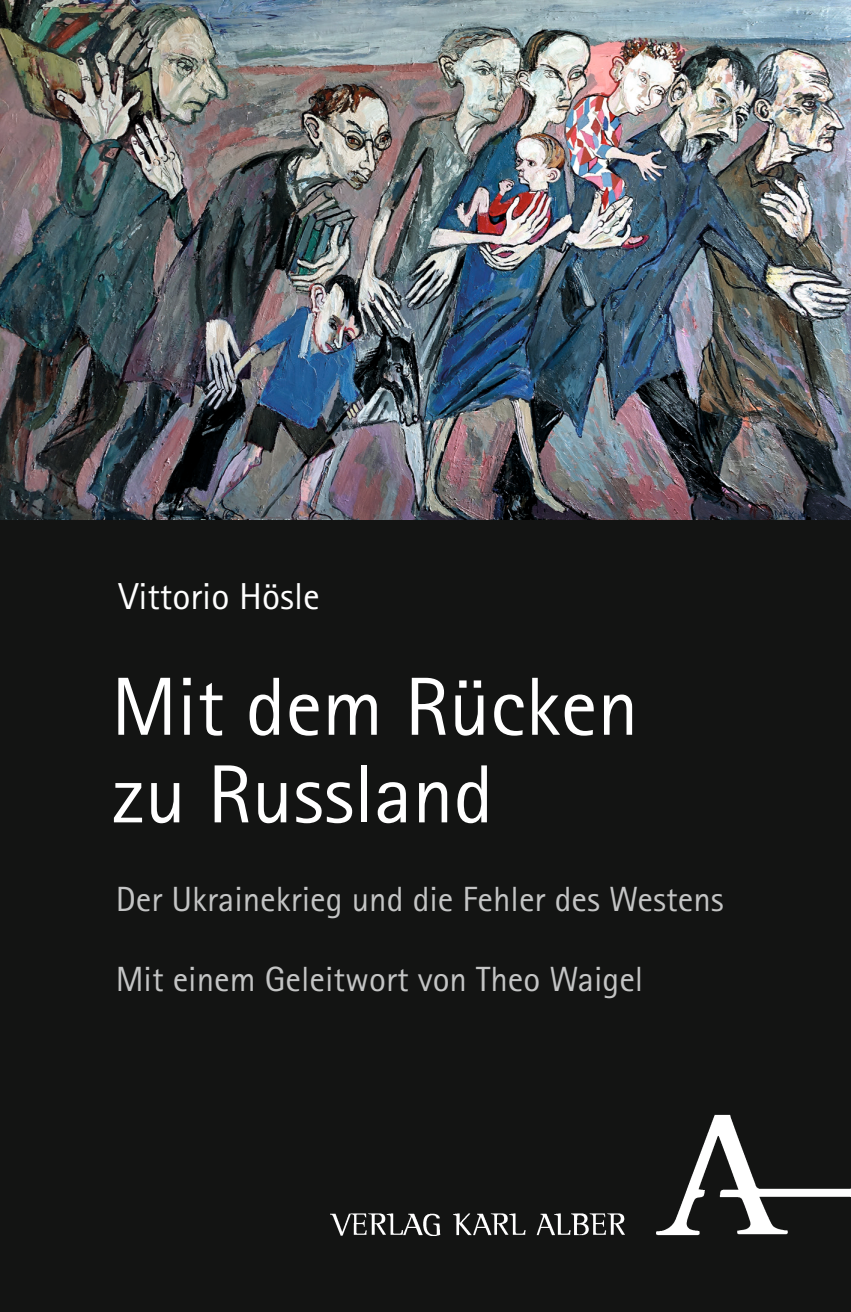
<style>
.page{position:relative;width:851px;height:1312px;background:#fff}
.page>*{position:absolute;margin:0;border:0;box-sizing:border-box;transform-origin:0 0}
.t1{font:82.5px/87.5px "Rotis Sans Serif Pro";color:#fff}
.t2{font:37.5px "Rotis Sans Serif Pro";color:#fff}
.t3{font:35px "Rotis Sans Serif Pro";color:#c4c5c5}
</style>
<div class="page">
<div style="left:0;top:0;width:850px;height:1311px;background:#131413"></div>
<img style="left:330px;top:1113px;width:521px;height:121px">
<img style="left:0;top:0;width:850px;height:519px">
<p class="t2" style="left:119px;top:574px;width:202px">Vittorio Hösle</p>
<h1 class="t1" style="left:111px;top:663px;width:528px">Mit dem Rücken zu Russland</h1>
<p class="t3" style="left:116px;top:878px;width:609px">Der Ukrainekrieg und die Fehler des Westens</p>
<p class="t3" style="left:116px;top:958px;width:529px">Mit einem Geleitwort von Theo Waigel</p>
</div>
